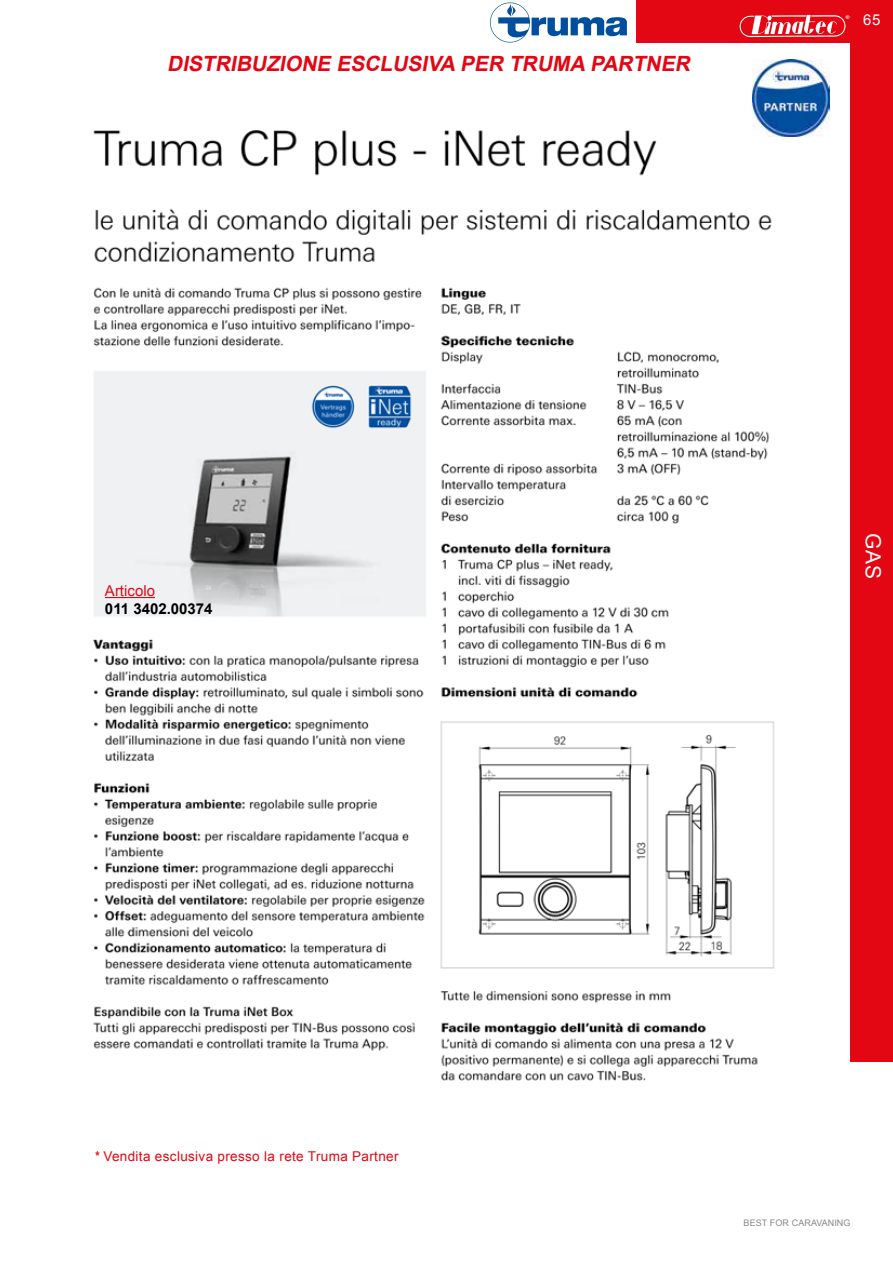
<style>
.page{position:relative;width:893px;height:1263px;background:#fff}
.page>*{position:absolute;margin:0;border:0;box-sizing:border-box;transform-origin:0 0}
.t1{font:italic 700 21px "Arial";color:#e30613}
.t2{font:21px "Arial";color:#fff}
.t3{font:700 15px "Arial";color:#000}
.t4{font:15px "Arial";color:#e30613}
.t5{font:15px "Arial";color:#fff}
.t6{font:13.5px "Arial";letter-spacing:.025em;color:#e30613}
.t7{font:9px "Arial";letter-spacing:.005em;color:#878787}
.s1{font-family:"Arial Narrow";font-weight:700}
</style>
<div class="page">
<div style="left:636px;top:0;width:257px;height:43px;background:#e30613"></div>
<svg style="left:739px;top:15px;width:110px;height:22px"></svg>
<div style="left:850px;top:41px;width:43px;height:1021px;background:#e30613"></div>
<svg style="left:490px;top:3px;width:137px;height:40px"></svg>
<img style="left:93px;top:130px;width:727px;height:951px">
<img style="left:752px;top:60px;width:77px;height:76px">
<hr style="left:105px;top:597px;width:50px;height:1px;background:#e30613">
<h1 class="t1" style="left:167px;top:50px;width:529px">DISTRIBUZIONE ESCLUSIVA PER TRUMA PARTNER</h1>
<p class="t5" style="left:863px;top:9px;width:19px">65</p>
<p class="t4" style="left:105px;top:581px;width:52px">Articolo</p>
<p class="t3" style="left:105px;top:599px;width:109px">011 3402.00374</p>
<h1 class="t2" style="left:887px;top:533px;width:48px;rotate:90deg">GAS</h1>
<p class="t6" style="left:95px;top:1147px;width:305px"><span class="s1">*</span> Vendita esclusiva presso la rete Truma Partner</p>
<p class="t7" style="left:744px;top:1217px;width:108px">BEST FOR CARAVANING</p>
</div>
